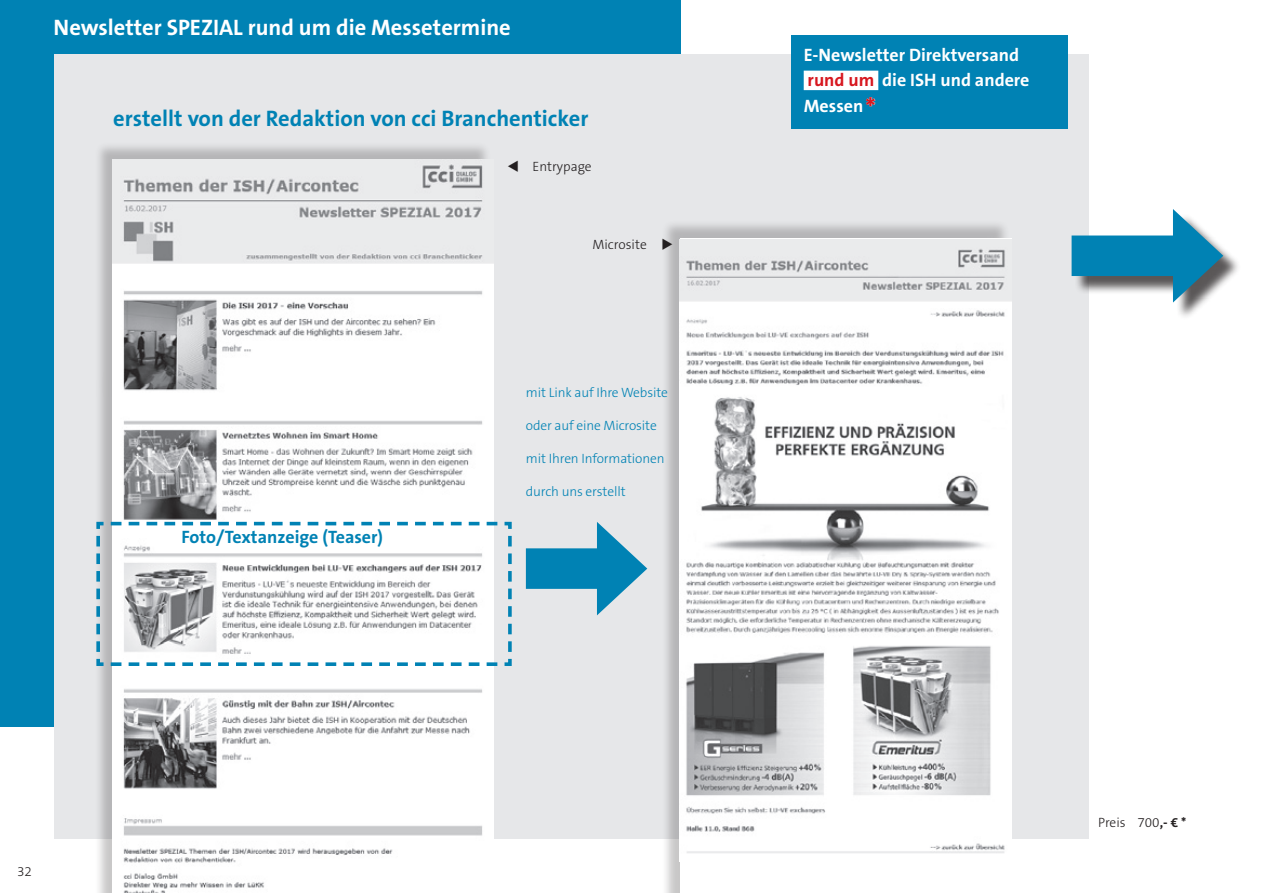
<style>
.page{position:relative;width:1263px;height:893px;background:#fff}
.page>*{position:absolute;margin:0;border:0;box-sizing:border-box;transform-origin:0 0}
.t1{font:700 28.5px "The Sans B7";color:#fff}
.t2{font:700 22.5px "The Sans B7";color:#0082b4}
.t3{font:700 22.5px "The Sans B7";color:#fff}
.t4{font:700 18px/25.5px "The Sans B7";color:#fff}
.t5{font:700 18px "The Sans B7";color:#0082b4}
.t6{font:300 13.5px "The Sans B3";letter-spacing:-.01em;color:#0082b4}
.t7{font:300 13.5px "The Sans B3";color:#231f20}
.s1{color:#d7171f}
.s2{font-family:"The Sans B7";font-weight:700}
</style>
<div class="page">
<div style="left:0;top:0;width:680px;height:727px;background:#0082b4"></div>
<div style="left:54px;top:54px;width:1035px;height:785px;background:#e6e7e9"></div>
<div style="left:791px;top:35px;width:276px;height:93px;background:#0082b4"></div>
<div style="left:804px;top:71px;width:74px;height:19px;background:#fff"></div>
<div style="left:661px;top:219px;width:349px;height:674px;background:#231f20;opacity:.25"></div>
<div style="left:680px;top:239px;width:331px;height:654px;background:#fff"></div>
<img style="left:680px;top:239px;width:331px;height:614px">
<div style="left:526px;top:548px;width:87px;height:41px;background:#0082b4"></div>
<svg style="left:597px;top:522px;width:50px;height:93px"></svg>
<div style="left:1074px;top:212px;width:167px;height:108px;background:#231f20;opacity:.75"></div>
<div style="left:1071px;top:235px;width:118px;height:41px;background:#0082b4"></div>
<svg style="left:1173px;top:209px;width:50px;height:94px"></svg>
<hr style="left:1262px;top:0;width:1px;height:727px;background:#0082b4">
<div style="left:94px;top:141px;width:397px;height:752px;background:#231f20;opacity:.25"></div>
<img style="left:113px;top:160px;width:380px;height:233px">
<img style="left:113px;top:393px;width:380px;height:500px">
<svg style="left:95px;top:520px;width:417px;height:148px"></svg>
<h2 class="t3" style="left:54px;top:15px;width:459px">Newsletter SPEZIAL rund um die Messetermine</h2>
<h2 class="t2" style="left:113px;top:106px;width:477px">erstellt von der Redaktion von cci Branchenticker</h2>
<p class="t7" style="left:507px;top:159px;width:86px">▼ Entrypage</p>
<p class="t7" style="left:592px;top:237px;width:82px">Microsite ◆</p>
<h3 class="t5" style="left:181px;top:527px;width:203px">Foto/Textanzeige (Teaser)</h3>
<p class="t6" style="left:526px;top:385px;width:144px">mit Link auf Ihre Website</p>
<p class="t6" style="left:526px;top:418px;width:132px">oder auf eine Microsite</p>
<p class="t6" style="left:526px;top:451px;width:140px">mit Ihren Informationen</p>
<p class="t6" style="left:526px;top:484px;width:101px">durch uns erstellt</p>
<p class="t7" style="left:17px;top:864px;width:16px">32</p>
<h3 class="t4" style="left:804px;top:43px;width:227px">E-Newsletter Direktversand <span class="s1">rund um</span> die ISH und andere<br>Messen</h3>
<h1 class="t1" style="left:865px;top:93px;width:12px">*</h1>
<p class="t7" style="left:1098px;top:815px;width:90px">Preis 700<span class="s2">,- € *</span></p>
</div>
